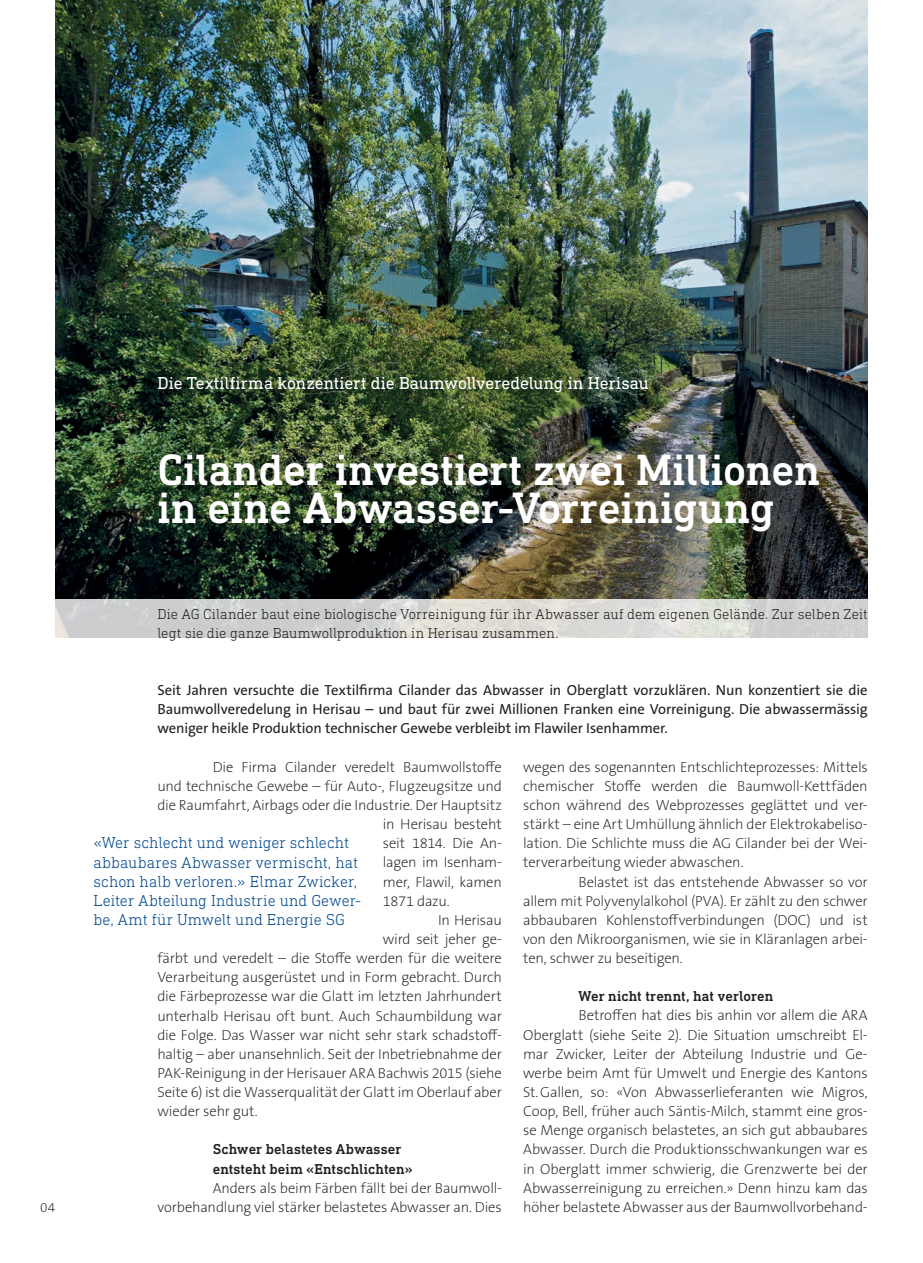
<style>
.page{position:relative;width:923px;height:1263px;background:#fff}
.page>*{position:absolute;margin:0;border:0;box-sizing:border-box;transform-origin:0 0}
.t1{font:500 44.7px/38.2px "DIN Next Slab Pro";letter-spacing:-.005em;color:#fff}
.t2{font:17.7px "DIN Next Slab Pro";letter-spacing:.005em;color:#fff}
.t3{font:300 16.2px/19.2px "DIN Next Slab Pro";letter-spacing:.005em;color:#014990}
.t4{font:200 14.7px/19.2px "The Sans B W2";letter-spacing:-.015em;color:#231f20;text-align:justify}
.t5{font:14.7px/19.2px "The Sans B W5 Plain";letter-spacing:-.005em;color:#231f20;text-align:justify}
.t6{font:300 14.7px/19.2px "DIN Next Slab Pro";letter-spacing:.005em;color:#231f20}
.t7{font:500 14.7px/19.2px "DIN Next Slab Pro";letter-spacing:.01em;color:#231f20}
.t8{font:200 13.5px "The Sans B W2";color:#231f20}
</style>
<div class="page">
<img style="left:55px;top:0;width:812px;height:600px">
<svg style="left:55px;top:600px;width:812px;height:38px;fill:#d3d4d2"></svg>
<p class="t8" style="left:40px;top:1199px;width:17px">04</p>
<p class="t2" style="left:157px;top:373px;width:493px">Die Textilfirma konzentiert die Baumwollveredelung in Herisau</p>
<h1 class="t1" style="left:157px;top:450px;width:664px">Cilander investiert zwei Millionen in eine Abwasser-Vorreinigung</h1>
<p class="t6" style="left:157px;top:604px;width:711px">Die AG Cilander baut eine biologische Vorreinigung für ihr Abwasser auf dem eigenen Gelände. Zur selben Zeit legt sie die ganze Baumwollproduktion in Herisau zusammen.</p>
<p class="t5" style="left:157px;top:681px;width:712px">Seit Jahren versuchte die Textilfirma Cilander das Abwasser in Oberglatt vorzuklären. Nun konzentiert sie die Baumwollveredelung in Herisau – und baut für zwei Millionen Franken eine Vorreinigung. Die abwassermässig weniger heikle Produktion technischer Gewebe verbleibt im Flawiler Isenhammer.</p>
<p class="t4" style="left:213px;top:757px;width:291px">Die Firma Cilander veredelt Baumwollstoffe</p>
<p class="t4" style="left:157px;top:776px;width:346px">und technische Gewebe – für Auto-, Flugzeugsitze und</p>
<p class="t4" style="left:157px;top:796px;width:346px">die Raumfahrt, Airbags oder die Industrie. Der Hauptsitz</p>
<p class="t4" style="left:383px;top:815px;width:121px">in Herisau besteht</p>
<p class="t4" style="left:383px;top:834px;width:121px">seit 1814. Die An-</p>
<p class="t4" style="left:383px;top:853px;width:121px">lagen im Isenham-</p>
<p class="t4" style="left:383px;top:872px;width:121px">mer, Flawil, kamen</p>
<p class="t4" style="left:383px;top:891px;width:68px">1871 dazu.</p>
<p class="t4" style="left:438px;top:910px;width:65px">In Herisau</p>
<p class="t4" style="left:383px;top:929px;width:121px">wird seit jeher ge-</p>
<p class="t4" style="left:157px;top:949px;width:346px">färbt und veredelt – die Stoffe werden für die weitere</p>
<p class="t4" style="left:157px;top:968px;width:346px">Verarbeitung ausgerüstet und in Form gebracht. Durch</p>
<p class="t4" style="left:157px;top:987px;width:346px">die Färbeprozesse war die Glatt im letzten Jahrhundert</p>
<p class="t4" style="left:157px;top:1006px;width:346px">unterhalb Herisau oft bunt. Auch Schaumbildung war</p>
<p class="t4" style="left:157px;top:1025px;width:346px">die Folge. Das Wasser war nicht sehr stark schadstoff-</p>
<p class="t4" style="left:157px;top:1044px;width:346px">haltig – aber unansehnlich. Seit der Inbetriebnahme der</p>
<p class="t4" style="left:157px;top:1063px;width:346px">PAK-Reinigung in der Herisauer ARA Bachwis 2015 (siehe</p>
<p class="t4" style="left:157px;top:1082px;width:346px">Seite 6) ist die Wasserqualität der Glatt im Oberlauf aber</p>
<p class="t4" style="left:157px;top:1102px;width:102px">wieder sehr gut.</p>
<p class="t7" style="left:213px;top:1140px;width:202px">Schwer belastetes Abwasser entsteht beim «Entschlichten»</p>
<p class="t4" style="left:157px;top:1178px;width:346px;text-align:right">Anders als beim Färben fällt bei der Baumwoll&shy;vorbehandlung viel stärker belastetes Abwasser an. Dies</p>
<p class="t3" style="left:94px;top:833px;width:269px">«Wer schlecht und weniger schlecht abbaubares Abwasser vermischt, hat schon halb verloren.» Elmar Zwicker, Leiter Abteilung Industrie und Gewer&shy;be, Amt für Umwelt und Energie SG</p>
<p class="t4" style="left:523px;top:757px;width:346px">wegen des sogenannten Entschlichteprozesses: Mittels chemischer Stoffe werden die Baumwoll-Kettfäden schon während des Webprozesses geglättet und ver&shy;stärkt – eine Art Umhüllung ähnlich der Elektrokabeliso&shy;lation. Die Schlichte muss die AG Cilander bei der Wei&shy;terverarbeitung wieder abwaschen.</p>
<p class="t4" style="left:523px;top:872px;width:346px;text-indent:55px">Belastet ist das entstehende Abwasser so vor allem mit Polyvenylalkohol (PVA). Er zählt zu den schwer abbaubaren Kohlenstoffverbindungen (DOC) und ist von den Mikroorganismen, wie sie in Kläranlagen arbei&shy;ten, schwer zu beseitigen.</p>
<p class="t7" style="left:578px;top:987px;width:196px">Wer nicht trennt, hat verloren</p>
<p class="t4" style="left:523px;top:1006px;width:346px;text-indent:55px">Betroffen hat dies bis anhin vor allem die ARA Oberglatt (siehe Seite 2). Die Situation umschreibt El&shy;mar Zwicker, Leiter der Abteilung Industrie und Ge&shy;werbe beim Amt für Umwelt und Energie des Kantons St.Gallen, so: «Von Abwasserlieferanten wie Migros, Coop, Bell, früher auch Säntis-Milch, stammt eine gros&shy;se Menge organisch belastetes, an sich gut abbaubares Abwasser. Durch die Produktionsschwankungen war es in Oberglatt immer schwierig, die Grenzwerte bei der Abwasserreinigung zu erreichen.» Denn hinzu kam das höher belastete Abwasser aus der Baumwollvorbehand-</p>
</div>
